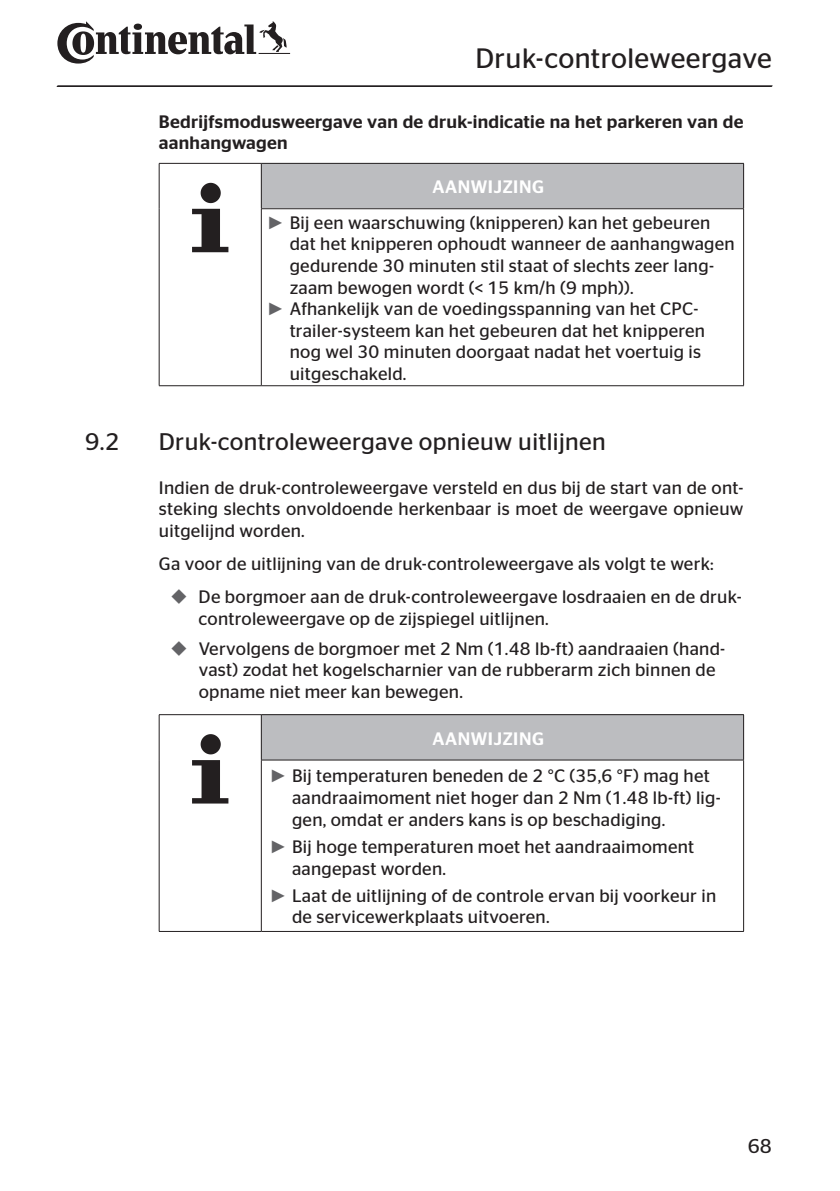
<style>
.page{position:relative;width:840px;height:1191px;background:#fff}
.page>*{position:absolute;margin:0;border:0;box-sizing:border-box;transform-origin:0 0}
.t1{font:28px "Continental Stag Sans";letter-spacing:.015em;color:#231f20}
.t2{font:24px "Continental Stag Sans";letter-spacing:.015em;color:#231f20}
.t3{font:20px "Continental Stag Sans";color:#231f20}
.t4{font:18px/21.6px "Continental Stag Sans";letter-spacing:.015em;color:#231f20}
.t5{font:500 18px/21.6px "Continental Stag Sans";letter-spacing:.015em;color:#231f20}
.s1{font-weight:500;color:#fff}
.s2{font-family:"Arial";color:#636366}
</style>
<div class="page">
<hr style="left:57px;top:86px;width:714px;height:1px;background:#231f20">
<hr style="left:57px;top:85px;width:715px;height:1px;background:#231f20">
<svg style="left:57px;top:21px;width:233px;height:43px"></svg>
<div style="left:261px;top:163px;width:482px;height:46px;background:#bcbdc0"></div>
<hr style="left:159px;top:385px;width:102px;height:1px;background:#231f20">
<hr style="left:159px;top:163px;width:102px;height:1px;background:#231f20">
<hr style="left:159px;top:164px;width:1px;height:45px;background:#231f20">
<hr style="left:159px;top:209px;width:1px;height:176px;background:#231f20">
<hr style="left:261px;top:209px;width:1px;height:176px;background:#231f20">
<hr style="left:742px;top:209px;width:1px;height:176px;background:#231f20">
<hr style="left:261px;top:385px;width:482px;height:1px;background:#231f20">
<hr style="left:261px;top:163px;width:482px;height:1px;background:#231f20">
<hr style="left:261px;top:164px;width:1px;height:44px;background:#231f20">
<hr style="left:742px;top:164px;width:1px;height:44px;background:#231f20">
<hr style="left:261px;top:208px;width:482px;height:1px;background:#231f20">
<svg style="left:200px;top:183px;width:21px;height:20px"></svg>
<svg style="left:192px;top:209px;width:36px;height:43px"></svg>
<div style="left:261px;top:714px;width:482px;height:46px;background:#bcbdc0"></div>
<hr style="left:159px;top:931px;width:102px;height:1px;background:#231f20">
<hr style="left:159px;top:714px;width:102px;height:1px;background:#231f20">
<hr style="left:159px;top:715px;width:1px;height:45px;background:#231f20">
<hr style="left:159px;top:760px;width:1px;height:171px;background:#231f20">
<hr style="left:261px;top:760px;width:1px;height:171px;background:#231f20">
<hr style="left:742px;top:760px;width:1px;height:171px;background:#231f20">
<hr style="left:261px;top:931px;width:482px;height:1px;background:#231f20">
<hr style="left:261px;top:714px;width:482px;height:1px;background:#231f20">
<hr style="left:261px;top:715px;width:1px;height:45px;background:#231f20">
<hr style="left:742px;top:715px;width:1px;height:45px;background:#231f20">
<hr style="left:261px;top:759px;width:482px;height:1px;background:#231f20">
<svg style="left:200px;top:734px;width:21px;height:20px"></svg>
<svg style="left:192px;top:760px;width:36px;height:43px"></svg>
<h1 class="t1" style="left:475px;top:42px;width:298px">Druk-controleweergave</h1>
<p class="t5" style="left:159px;top:111px;width:585px">Bedrijfsmodusweergave van de druk-indicatie na het parkeren van de aanhangwagen</p>
<p class="t4" style="left:267px;top:169px;width:444px;line-height:35.6px;text-align:center"><span class="s1">AANWIJZING<br></span><span class="s2">►</span> Bij een waarschuwing (knipperen) kan het gebeuren</p>
<p class="t4" style="left:289px;top:233px;width:446px">dat het knipperen ophoudt wanneer de aanhangwagen</p>
<p class="t4" style="left:289px;top:255px;width:425px">gedurende 30 minuten stil staat of slechts zeer lang-</p>
<p class="t4" style="left:289px;top:276px;width:345px">zaam bewogen wordt (&lt; 15 km/h (9 mph)).</p>
<p class="t4" style="left:267px;top:298px;width:433px"><span class="s2">►</span> Afhankelijk van de voedingsspanning van het CPC-</p>
<p class="t4" style="left:289px;top:320px;width:416px">trailer-systeem kan het gebeuren dat het knipperen</p>
<p class="t4" style="left:289px;top:341px;width:413px">nog wel 30 minuten doorgaat nadat het voertuig is</p>
<p class="t4" style="left:289px;top:363px;width:118px">uitgeschakeld.</p>
<h2 class="t2" style="left:85px;top:427px;width:36px">9.2</h2>
<h2 class="t2" style="left:159px;top:427px;width:448px">Druk-controleweergave opnieuw uitlijnen</h2>
<p class="t4" style="left:159px;top:476px;width:585px;text-align:justify">Indien de druk-controleweergave versteld en dus bij de start van de ont&shy;steking slechts onvoldoende herkenbaar is moet de weergave opnieuw uitgelijnd worden.</p>
<p class="t4" style="left:198px;top:547px;width:544px;line-height:33px;text-indent:-40px">Ga voor de uitlijning van de druk-controleweergave als volgt te werk:<br>De borgmoer aan de druk-controleweergave losdraaien en de druk-</p>
<p class="t4" style="left:198px;top:603px;width:528px;line-height:30px">controleweergave op de zijspiegel uitlijnen.<br>Vervolgens de borgmoer met 2 Nm (1.48 lb-ft) aandraaien (hand-</p>
<p class="t4" style="left:198px;top:659px;width:518px">vast) zodat het kogelscharnier van de rubberarm zich binnen de opname niet meer kan bewegen.</p>
<p class="t4" style="left:269px;top:719px;width:441px;line-height:37.8px;text-align:center"><span class="s1">AANWIJZING<br></span><span class="s2">►</span> Bij temperaturen beneden de 2 °C (35,6 °F) mag het</p>
<p class="t4" style="left:292px;top:787px;width:430px">aandraaimoment niet hoger dan 2 Nm (1.48 lb-ft) lig&shy;gen, omdat er anders kans is op beschadiging.</p>
<p class="t4" style="left:292px;top:835px;width:403px;text-indent:-23px"><span class="s2">►</span> Bij hoge temperaturen moet het aandraaimoment aangepast worden.</p>
<p class="t4" style="left:292px;top:884px;width:425px;text-indent:-23px"><span class="s2">►</span> Laat de uitlijning of de controle ervan bij voorkeur in de servicewerkplaats uitvoeren.</p>
<p class="t3" style="left:747px;top:1134px;width:25px">68</p>
</div>
